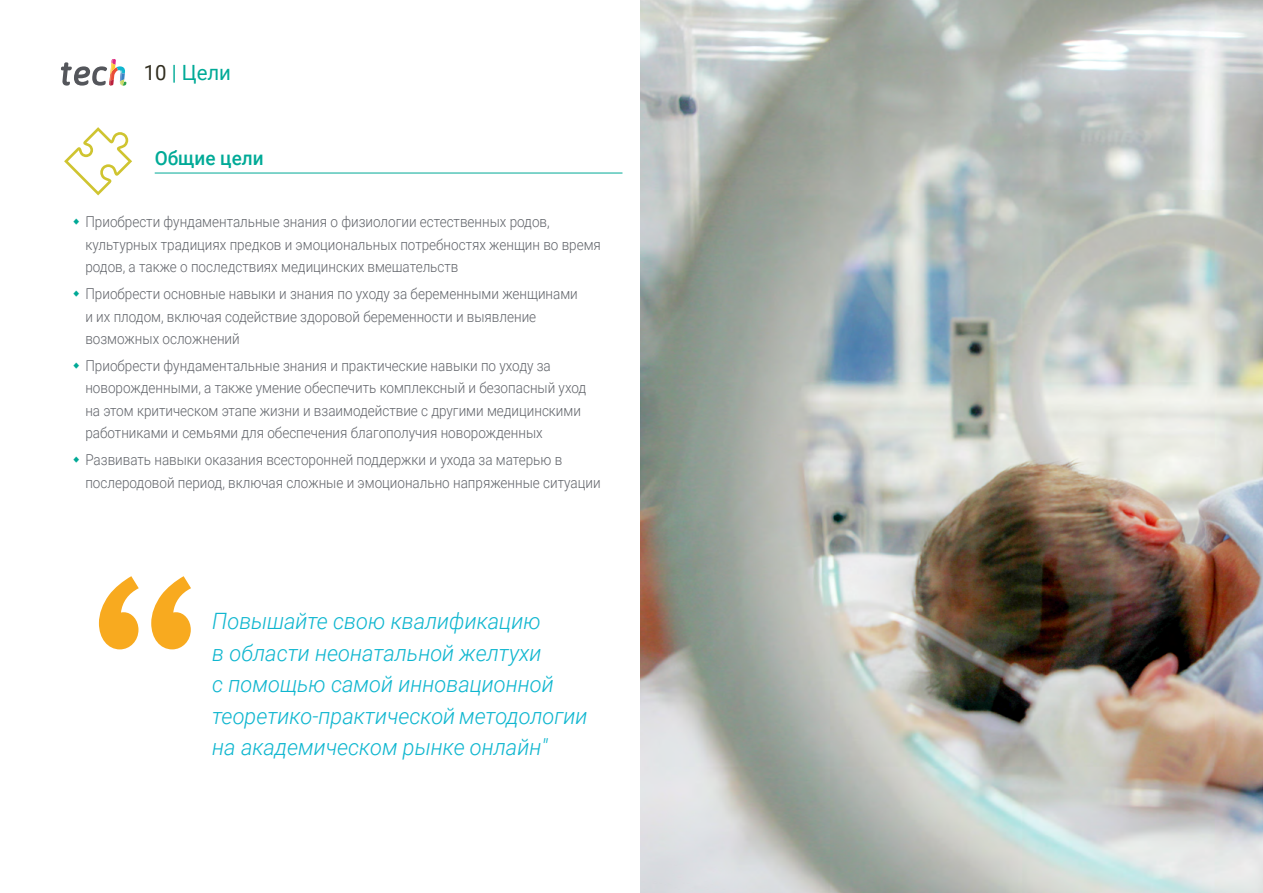
<style>
.page{position:relative;width:1263px;height:893px;background:#fff}
.page>*{position:absolute;margin:0;border:0;box-sizing:border-box;transform-origin:0 0}
.t1{font:italic 300 22.5px/31.5px "Roboto";color:#0fb6cf}
.t2{font:21px "Roboto";color:#00aa97}
.t3{font:500 19.5px "Roboto";color:#00aa97}
.t4{font:300 15px/22.5px "Roboto";color:#61646a;scale:.9 1}
.s1{color:#312e20}
</style>
<div class="page">
<hr style="left:155px;top:173px;width:467px;height:1px;background:#00a996">
<svg style="left:64px;top:127px;width:68px;height:68px"></svg>
<img style="left:640px;top:0;width:623px;height:893px">
<svg style="left:61px;top:59px;width:65px;height:27px"></svg>
<svg style="left:99px;top:576px;width:92px;height:73px"></svg>
<h2 class="t2" style="left:144px;top:57px;width:89px"><span class="s1">10</span> | Цели</h2>
<h3 class="t3" style="left:155px;top:144px;width:110px">Общие цели</h3>
<p class="t4" style="left:85px;top:210px;width:574px">Приобрести фундаментальные знания о физиологии естественных родов, культурных традициях предков и эмоциональных потребностях женщин во время родов, а также о последствиях медицинских вмешательств</p>
<p class="t4" style="left:85px;top:282px;width:549px">Приобрести основные навыки и знания по уходу за беременными женщинами и их плодом, включая содействие здоровой беременности и выявление возможных осложнений</p>
<p class="t4" style="left:85px;top:354px;width:558px">Приобрести фундаментальные знания и практические навыки по уходу за новорожденными, а также умение обеспечить комплексный и безопасный уход на этом критическом этапе жизни и взаимодействие с другими медицинскими работниками и семьями для обеспечения благополучия новорожденных</p>
<p class="t4" style="left:85px;top:448px;width:574px">Развивать навыки оказания всесторонней поддержки и ухода за матерью в послеродовой период, включая сложные и эмоционально напряженные ситуации</p>
<h1 class="t1" style="left:212px;top:605px;width:377px">Повышайте свою квалификацию<br>в области неонатальной желтухи<br>с помощью самой инновационной теоретико-практической методологии на академическом рынке онлайн"</h1>
</div>
